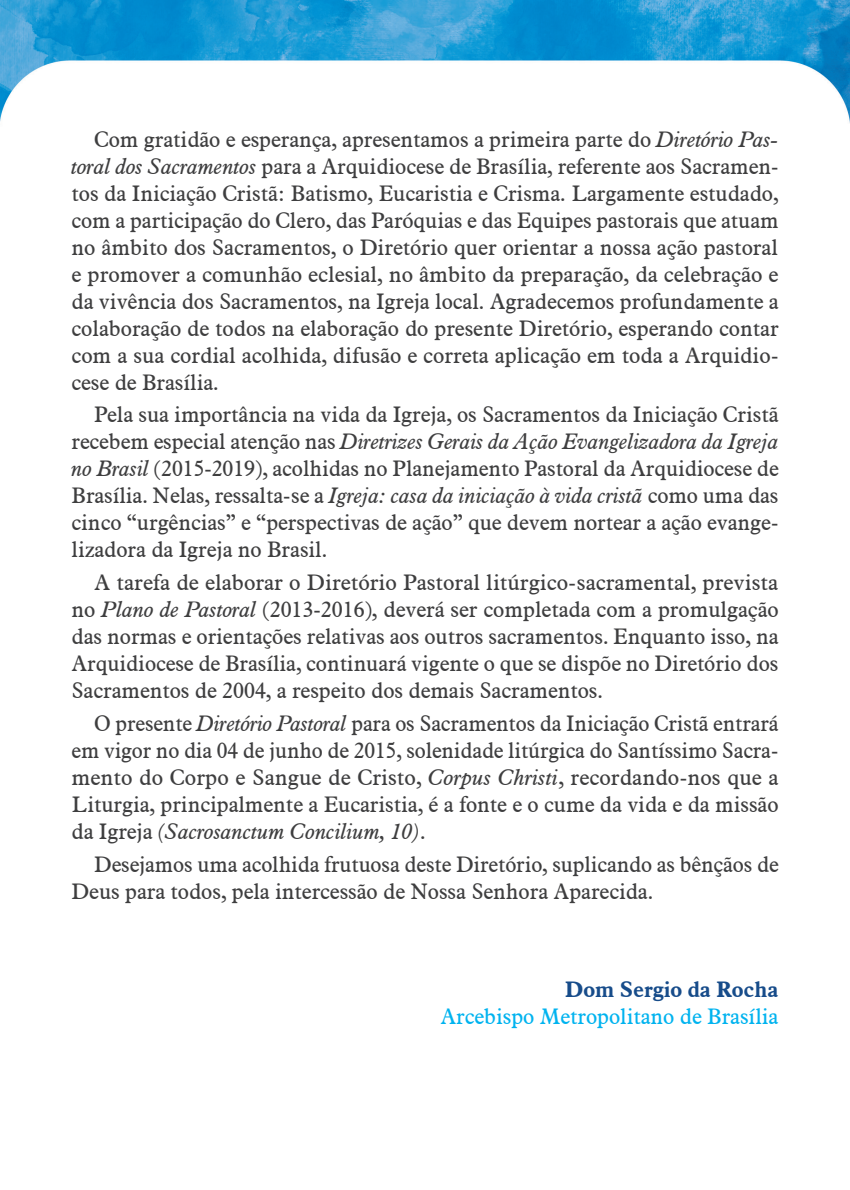
<style>
.page{position:relative;width:850px;height:1190px;background:#fff}
.page>*{position:absolute;margin:0;border:0;box-sizing:border-box;transform-origin:0 0}
.t1{font:22px/27px "Aldine 721 BT";color:#3e3e3f;text-align:justify}
.t2{font:22px "Aldine 721 BT";color:#00b3ef}
.t3{font:700 22px "Aldine 721 BT";color:#174c8a}
.s1{font-style:italic}
</style>
<div class="page">
<img style="left:0;top:0;width:849px;height:121px">
<p class="t1" style="left:71px;top:125px;width:708px;text-indent:23px">Com gratidão e esperança, apresentamos a primeira parte do <span class="s1">Diretório Pas&shy;toral dos Sacramentos</span> para a Arquidiocese de Brasília, referente aos Sacramen&shy;tos da Iniciação Cristã: Batismo, Eucaristia e Crisma. Largamente estudado, com a participação do Clero, das Paróquias e das Equipes pastorais que atuam no âmbito dos Sacramentos, o Diretório quer orientar a nossa ação pastoral e promover a comunhão eclesial, no âmbito da preparação, da celebração e da vivência dos Sacramentos, na Igreja local. Agradecemos profundamente a colaboração de todos na elaboração do presente Diretório, esperando contar com a sua cordial acolhida, difusão e correta aplicação em toda a Arquidio&shy;cese de Brasília.</p>
<p class="t1" style="left:71px;top:401px;width:708px;text-indent:23px">Pela sua importância na vida da Igreja, os Sacramentos da Iniciação Cristã recebem especial atenção nas <span class="s1">Diretrizes Gerais da Ação Evangelizadora da Igreja no Brasil</span> (2015-2019), acolhidas no Planejamento Pastoral da Arquidiocese de Brasília. Nelas, ressalta-se a <span class="s1">Igreja: casa da iniciação à vida cristã</span> como uma das cinco “urgências” e “perspectivas de ação” que devem nortear a ação evange&shy;lizadora da Igreja no Brasil.</p>
<p class="t1" style="left:71px;top:568px;width:708px;text-indent:23px">A tarefa de elaborar o Diretório Pastoral litúrgico-sacramental, prevista no <span class="s1">Plano de Pastoral</span> (2013-2016), deverá ser completada com a promulgação das normas e orientações relativas aos outros sacramentos. Enquanto isso, na Arquidiocese de Brasília, continuará vigente o que se dispõe no Diretório dos Sacramentos de 2004, a respeito dos demais Sacramentos.</p>
<p class="t1" style="left:71px;top:709px;width:708px;text-indent:23px">O presente <span class="s1">Diretório Pastoral</span> para os Sacramentos da Iniciação Cristã entrará em vigor no dia 04 de junho de 2015, solenidade litúrgica do Santíssimo Sacra&shy;mento do Corpo e Sangue de Cristo, <span class="s1">Corpus Christi</span>, recordando-nos que a Liturgia, principalmente a Eucaristia, é a fonte e o cume da vida e da missão da Igreja <span class="s1">(Sacrosanctum Concilium, 10)</span>.</p>
<p class="t1" style="left:71px;top:850px;width:708px;text-indent:23px">Desejamos uma acolhida frutuosa deste Diretório, suplicando as bênçãos de<br>Deus para todos, pela intercessão de Nossa Senhora Aparecida.</p>
<p class="t3" style="left:565px;top:975px;width:215px">Dom Sergio da Rocha</p>
<p class="t2" style="left:440px;top:1002px;width:339px">Arcebispo Metropolitano de Brasília</p>
</div>
